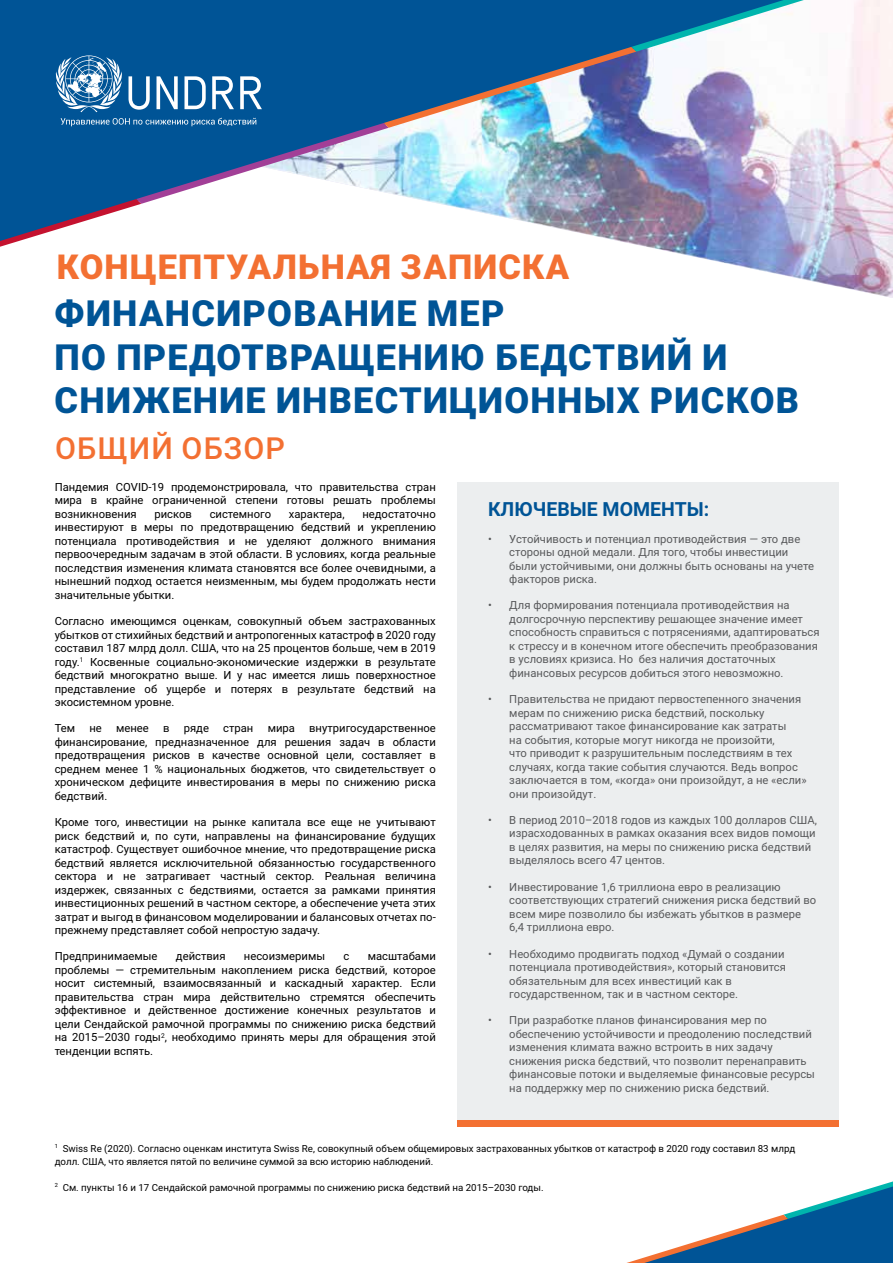
<style>
.page{position:relative;width:893px;height:1263px;background:#fff}
.page>*{position:absolute;margin:0;border:0;box-sizing:border-box;transform-origin:0 0}
.t1{font:900 36px/43.2px "Roboto";letter-spacing:.035em;color:#005496}
.t2{font:900 34.35px "Roboto";letter-spacing:.035em;color:#f37032}
.t3{font:500 30.45px "Roboto";letter-spacing:.035em;color:#f37032}
.t4{font:700 19.5px "Roboto";color:#005496}
.t5{font:11.25px/13.5px "Roboto";color:#000;text-align:justify}
.t6{font:11.25px/13.5px "Roboto";color:#58595b}
.t7{font:9.75px/13.5px "Roboto";color:#000}
</style>
<div class="page">
<img style="left:648px;top:0;width:245px;height:298px">
<svg style="left:626px;top:1181px;width:267px;height:82px"></svg>
<img style="left:0;top:0;width:804px;height:247px">
<div style="left:457px;top:482px;width:382px;height:645px;background:#eceeef"></div>
<div style="left:457px;top:1120px;width:382px;height:7px;background:#f37032"></div>
<h2 class="t2" style="left:57px;top:242px;width:514px">КОНЦЕПТУАЛЬНАЯ ЗАПИСКА</h2>
<h1 class="t1" style="left:55px;top:291px;width:746px">ФИНАНСИРОВАНИЕ МЕР<br>ПО ПРЕДОТВРАЩЕНИЮ БЕДСТВИЙ И<br>СНИЖЕНИE ИНВЕСТИЦИОННЫХ РИСКОВ</h1>
<h3 class="t3" style="left:55px;top:427px;width:231px">ОБЩИЙ ОБЗОР</h3>
<p class="t5" style="left:55px;top:480px;width:383px">Пандемия COVID-19 продемонстрировала, что правительства стран мира в крайне ограниченной степени готовы решать проблемы возникновения</p>
<p class="t5" style="left:55px;top:507px;width:383px;text-indent:308px">недостаточно инвестируют в меры по предотвращению бедствий и укреплению потенциала противодействия и не уделяют должного внимания первоочередным задачам в этой области. В условиях, когда реальные последствия изменения климата становятся все более очевидными, а нынешний подход остается неизменным, мы будем продолжать нести значительные убытки.</p>
<p class="t5" style="left:55px;top:614px;width:383px">Согласно имеющимся оценкам, совокупный объем застрахованных убытков от стихийных бедствий и антропогенных катастроф в 2020 году составил 187 млрд долл. США, что на 25 процентов больше, чем в 2019 году.<sup>1</sup> Косвенные социально-экономические издержки в результате бедствий многократно выше. И у нас имеется лишь поверхностное представление об ущербе и потерях в результате бедствий на экосистемном уровне.</p>
<p class="t5" style="left:55px;top:721px;width:22px">Тем</p>
<p class="t5" style="left:89px;top:721px;width:14px">не</p>
<p class="t5" style="left:116px;top:721px;width:34px">менее</p>
<p class="t5" style="left:163px;top:721px;width:8px">в</p>
<p class="t5" style="left:184px;top:721px;width:27px">ряде</p>
<p class="t5" style="left:223px;top:721px;width:32px">стран</p>
<p class="t5" style="left:268px;top:721px;width:29px">мира</p>
<p class="t5" style="left:154px;top:507px;width:39px">рисков</p>
<p class="t5" style="left:210px;top:507px;width:63px">системного</p>
<p class="t5" style="left:289px;top:507px;width:57px">характера,</p>
<p class="t5" style="left:55px;top:721px;width:383px;text-indent:255px">внутригосударственное финансирование, предназначенное для решения задач в области предотвращения рисков в качестве основной цели, составляет в среднем менее 1 % национальных бюджетов, что свидетельствует о хроническом дефиците инвестирования в меры по снижению риска бедствий.</p>
<p class="t5" style="left:55px;top:815px;width:383px">Кроме того, инвестиции на рынке капитала все еще не учитывают риск бедствий и, по сути, направлены на финансирование будущих катастроф. Существует ошибочное мнение, что предотвращение риска бедствий является исключительной обязанностью государственного сектора и не затрагивает частный сектор. Реальная величина издержек, связанных с бедствиями, остается за рамками принятия инвестиционных решений в частном секторе, а обеспечение учета этих затрат и выгод в финансовом моделировании и балансовых отчетах по&shy;прежнему представляет собой непростую задачу.</p>
<p class="t5" style="left:55px;top:949px;width:104px">Предпринимаемые</p>
<p class="t5" style="left:176px;top:949px;width:51px">действия</p>
<p class="t5" style="left:244px;top:949px;width:83px">несоизмеримы</p>
<p class="t5" style="left:343px;top:949px;width:7px">с</p>
<p class="t5" style="left:55px;top:949px;width:383px;text-indent:313px">масштабами проблемы — стремительным накоплением риска бедствий, которое носит системный, взаимосвязанный и каскадный характер. Если правительства стран мира действительно стремятся обеспечить эффективное и действенное достижение конечных результатов и цели Сендайской рамочной программы по снижению риска бедствий на 2015–2030 годы<sup>2</sup>, необходимо принять меры для обращения этой тенденции вспять.</p>
<h3 class="t4" style="left:488px;top:496px;width:223px">КЛЮЧЕВЫЕ МОМЕНТЫ:</h3>
<p class="t6" style="left:509px;top:531px;width:306px;text-indent:-21px">• Устойчивость и потенциал противодействия — это две стороны одной медали. Для того, чтобы инвестиции были устойчивыми, они должны быть основаны на учете факторов риска.</p>
<p class="t6" style="left:509px;top:598px;width:312px;text-indent:-21px">• Для формирования потенциала противодействия на долгосрочную перспективу решающее значение имеет способность справиться с потрясениями, адаптироваться к стрессу и в конечном итоге обеспечить преобразования в условиях кризиса. Но без наличия достаточных финансовых ресурсов добиться этого невозможно.</p>
<p class="t6" style="left:509px;top:692px;width:299px;text-indent:-21px">• Правительства не придают первостепенного значения мерам по снижению риска бедствий, поскольку рассматривают такое финансирование как затраты<br>на события, которые могут никогда не произойти,<br>что приводит к разрушительным последствиям в тех случаях, когда такие события случаются. Ведь вопрос заключается в том, «когда» они произойдут, а не «если» они произойдут.</p>
<p class="t6" style="left:509px;top:813px;width:309px;text-indent:-21px">• В период 2010–2018 годов из каждых 100 долларов США, израсходованных в рамках оказания всех видов помощи в целях развития, на меры по снижению риска бедствий выделялось всего 47 центов.</p>
<p class="t6" style="left:509px;top:879px;width:308px;text-indent:-21px">• Инвестирование 1,6 триллиона евро в реализацию соответствующих стратегий снижения риска бедствий во всем мире позволило бы избежать убытков в размере 6,4 триллиона евро.</p>
<p class="t6" style="left:509px;top:946px;width:278px;text-indent:-21px">• Необходимо продвигать подход «Думай о создании потенциала противодействия», который становится обязательным для всех инвестиций как в государственном, так и в частном секторе.</p>
<p class="t6" style="left:509px;top:1013px;width:307px;text-indent:-21px">• При разработке планов финансирования мер по обеспечению устойчивости и преодолению последствий изменения климата важно встроить в них задачу снижения риска бедствий, что позволит перенаправить финансовые потоки и выделяемые финансовые ресурсы на поддержку мер по снижению риска бедствий.</p>
<p class="t7" style="left:55px;top:1141px;width:742px"><sup>1</sup> Swiss Re (2020). Согласно оценкам института Swiss Re, совокупный объем общемировых застрахованных убытков от катастроф в 2020 году составил 83 млрд долл. США, что является пятой по величине суммой за всю историю наблюдений.</p>
<p class="t7" style="left:55px;top:1180px;width:490px"><sup>2</sup> См. пункты 16 и 17 Сендайской рамочной программы по снижению риска бедствий на 2015–2030 годы.</p>
</div>
